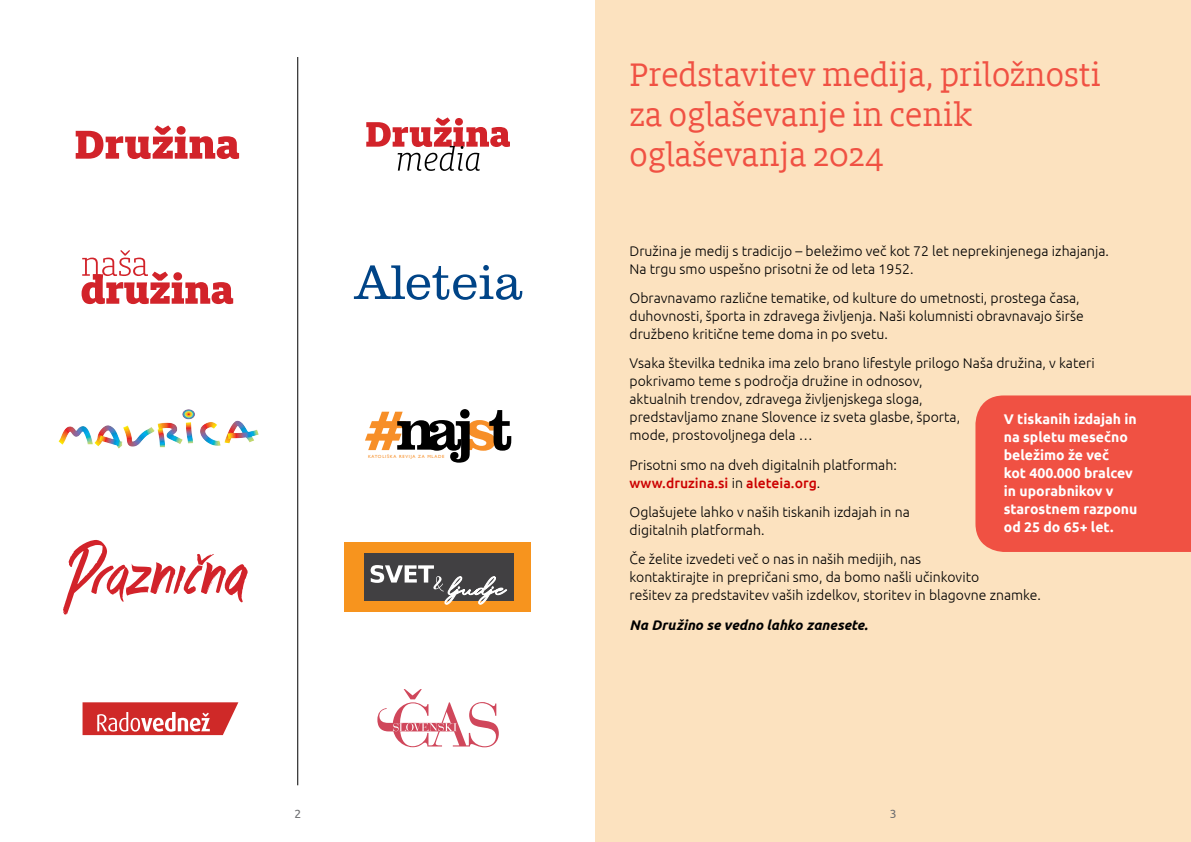
<style>
.page{position:relative;width:1191px;height:842px;background:#fff}
.page>*{position:absolute;margin:0;border:0;box-sizing:border-box;transform-origin:0 0}
.t1{font:36px/40px "Milo Slab OT";color:#f05143}
.t2{font:300 14px/18px "Ubuntu";color:#000}
.t3{font:700 14px/18px "Ubuntu";color:#fff}
.t4{font:italic 700 14px "Ubuntu";color:#000}
.t5{font:12px "Ubuntu";color:#6d6e71}
.t6{font:4.5px "Gill Sans";letter-spacing:.16em;color:#f78f28}
.s1{font-weight:500;color:#c00}
</style>
<div class="page">
<div style="left:595px;top:0;width:596px;height:842px;background:#fce2bf"></div>
<div style="left:975px;top:395px;width:216px;height:157px;background:#f05143"></div>
<svg style="left:354px;top:265px;width:168px;height:35px"></svg>
<svg style="left:76px;top:125px;width:163px;height:34px"></svg>
<svg style="left:182px;top:409px;width:13px;height:11px"></svg>
<svg style="left:365px;top:409px;width:146px;height:54px"></svg>
<svg style="left:82px;top:250px;width:151px;height:54px"></svg>
<svg style="left:63px;top:540px;width:185px;height:75px"></svg>
<svg style="left:83px;top:702px;width:155px;height:33px;background:#d95756"></svg>
<div style="left:345px;top:542px;width:186px;height:70px;background:#f7941e"></div>
<div style="left:364px;top:553px;width:149px;height:48px;background:#414042"></div>
<svg style="left:370px;top:565px;width:136px;height:39px"></svg>
<hr style="left:297px;top:57px;width:1px;height:728px;background:#000">
<svg style="left:366px;top:117px;width:144px;height:54px"></svg>
<svg style="left:377px;top:689px;width:122px;height:58px"></svg>
<p class="t6" style="left:368px;top:454px;width:78px">KATOLIŠKA REVIJA ZA MLADE</p>
<h1 class="t1" style="left:629px;top:55px;width:473px">Predstavitev medija, priložnosti za oglaševanje in cenik oglaševanja 2024</h1>
<p class="t2" style="left:629px;top:241px;width:481px">Družina je medij s tradicijo – beležimo več kot 72 let neprekinjenega izhajanja.<br>Na trgu smo uspešno prisotni že od leta 1952.</p>
<p class="t2" style="left:629px;top:289px;width:456px">Obravnavamo različne tematike, od kulture do umetnosti, prostega časa, duhovnosti, športa in zdravega življenja. Naši kolumnisti obravnavajo širše družbeno kritične teme doma in po svetu.</p>
<p class="t2" style="left:629px;top:354px;width:467px">Vsaka številka tednika ima zelo brano lifestyle prilogo Naša družina, v kateri pokrivamo teme s področja družine in odnosov,<br>aktualnih trendov, zdravega življenjskega sloga,<br>predstavljamo znane Slovence iz sveta glasbe, športa,<br>mode, prostovoljnega dela …</p>
<p class="t2" style="left:629px;top:455px;width:269px">Prisotni smo na dveh digitalnih platformah: <span class="s1">www.druzina.si</span> in <span class="s1">aleteia.org</span>.</p>
<p class="t2" style="left:629px;top:503px;width:282px">Oglašujete lahko v naših tiskanih izdajah in na digitalnih platformah.</p>
<p class="t2" style="left:629px;top:550px;width:413px">Če želite izvedeti več o nas in naših medijih, nas<br>kontaktirajte in prepričani smo, da bomo našli učinkovito<br>rešitev za predstavitev vaših izdelkov, storitev in blagovne znamke.</p>
<p class="t4" style="left:629px;top:616px;width:240px">Na Družino se vedno lahko zanesete.</p>
<p class="t3" style="left:1003px;top:410px;width:135px">V tiskanih izdajah in na spletu mesečno beležimo že več<br>kot 400.000 bralcev in uporabnikov v starostnem razponu od 25 do 65+ let.</p>
<p class="t5" style="left:294px;top:807px;width:8px">2</p>
<p class="t5" style="left:890px;top:807px;width:8px">3</p>
</div>
